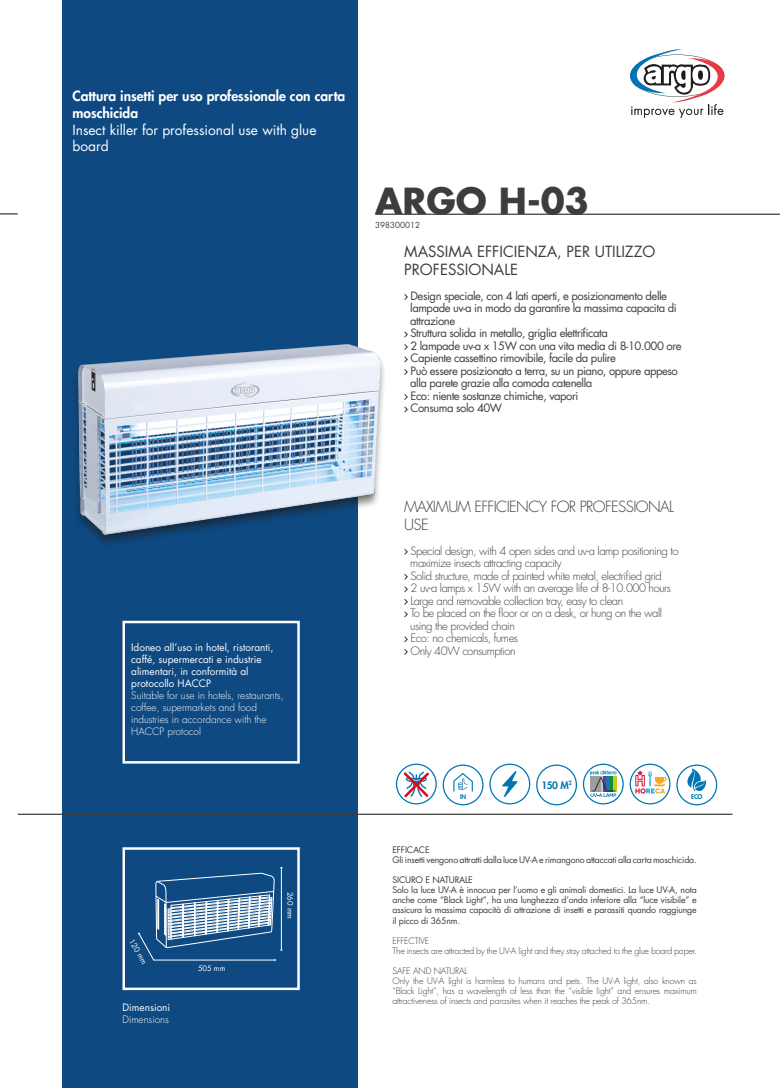
<style>
.page{position:relative;width:780px;height:1088px;background:#fff}
.page>*{position:absolute;margin:0;border:0;box-sizing:border-box;transform-origin:0 0}
.t1{font:700 35px "Futura LT";color:#3d3d3c}
.t2{font:15px/18px "Futura LT";color:#3d3d3c}
.t3{font:300 15px/18px "Futura LT";letter-spacing:-.04em;color:#3d3d3c}
.t4{font:800 13.75px/17.5px "Futura LT";color:#fff}
.t5{font:13.75px/16.5px "Futura LT";color:#fff}
.t6{font:11.25px "Futura LT";letter-spacing:-.04em;color:#3d3d3c}
.t7{font:300 11.25px "Futura LT";letter-spacing:-.04em;color:#3d3d3c}
.t8{font:300 10px/12px "Futura LT";color:#fff}
.t9{font:10px/12px "Futura LT";color:#fff}
.t10{font:800 10px "Futura LT";color:#0075b3}
.t11{font:8.75px/10.1px "Futura LT";letter-spacing:-.02em;color:#3d3d3c;text-align:justify}
.t12{font:300 8.75px/10px "Futura LT";letter-spacing:-.02em;color:#3d3d3c;text-align:justify}
.t13{font:8.12px "Futura LT";color:#3d3d3c}
.t14{font:7.5px "Futura LT";letter-spacing:-.01em;color:#fff}
.t15{font:800 6.25px "Futura LT";color:#0075b3}
</style>
<div class="page">
<svg style="left:0;top:213px;width:18px;height:1px"></svg>
<div style="left:62px;top:0;width:295px;height:1088px;background:#0e4982"></div>
<hr style="left:18px;top:814px;width:714px;height:1px;background:#3d3d3c">
<hr style="left:375px;top:214px;width:405px;height:1px;background:#3d3d3c">
<div style="left:122px;top:847px;width:178px;height:143px;border:2px solid #fff"></div>
<div style="left:122px;top:621px;width:178px;height:142px;border:2px solid #fff"></div>
<svg style="left:630px;top:49px;width:95px;height:69px"></svg>
<div style="left:71px;top:345px;width:315px;height:204px;background:#0e4982"></div>
<img style="left:75px;top:332px;width:311px;height:213px">
<svg style="left:404px;top:294px;width:4px;height:6px"></svg>
<svg style="left:404px;top:331px;width:4px;height:44px"></svg>
<svg style="left:404px;top:394px;width:4px;height:19px"></svg>
<svg style="left:404px;top:549px;width:4px;height:6px"></svg>
<svg style="left:404px;top:574px;width:4px;height:44px"></svg>
<svg style="left:404px;top:636px;width:4px;height:19px"></svg>
<svg style="left:583px;top:763px;width:40px;height:41px"></svg>
<svg style="left:629px;top:763px;width:41px;height:41px"></svg>
<svg style="left:489px;top:763px;width:41px;height:41px"></svg>
<svg style="left:137px;top:867px;width:145px;height:94px"></svg>
<svg style="left:396px;top:763px;width:87px;height:42px"></svg>
<svg style="left:536px;top:764px;width:41px;height:41px"></svg>
<svg style="left:676px;top:764px;width:41px;height:41px"></svg>
<p class="t4" style="left:72px;top:87px;width:274px">Cattura insetti per uso professionale con carta moschicida</p>
<p class="t5" style="left:72px;top:122px;width:245px">Insect killer for professional use with glue board</p>
<p class="t1" style="left:375px;top:177px;width:215px">ARGO H-03</p>
<p class="t13" style="left:375px;top:220px;width:47px">398300012</p>
<p class="t2" style="left:404px;top:243px;width:253px">MASSIMA EFFICIENZA, PER UTILIZZO<br>PROFESSIONALE</p>
<p class="t6" style="left:410px;top:289px;width:258px">Design speciale, con 4 lati aperti, e posizionamento delle</p>
<p class="t6" style="left:410px;top:301px;width:268px">lampade uv-a in modo da garantire la massima capacita di</p>
<p class="t6" style="left:410px;top:314px;width:46px">attrazione</p>
<p class="t6" style="left:410px;top:326px;width:199px">Struttura solida in metallo, griglia elettrificata</p>
<p class="t6" style="left:410px;top:339px;width:272px">2 lampade uv-a x 15W con una vita media di 8-10.000 ore</p>
<p class="t6" style="left:410px;top:351px;width:207px">Capiente cassettino rimovibile, facile da pulire</p>
<p class="t6" style="left:410px;top:364px;width:269px">Può essere posizionato a terra, su un piano, oppure appeso</p>
<p class="t6" style="left:410px;top:376px;width:183px">alla parete grazie alla comoda catenella</p>
<p class="t6" style="left:410px;top:389px;width:169px">Eco: niente sostanze chimiche, vapori</p>
<p class="t6" style="left:410px;top:401px;width:93px">Consuma solo 40W</p>
<p class="t9" style="left:131px;top:642px;width:144px">Idoneo all’uso in hotel, ristoranti, caffé, supermercati e industrie alimentari, in conformità al protocollo HACCP</p>
<p class="t8" style="left:131px;top:690px;width:154px">Suitable for use in hotels, restaurants, coffee, supermarkets and food industries in accordance with the<br>HACCP protocol</p>
<p class="t14" style="left:135px;top:937px;width:29px;rotate:59deg">120 mm</p>
<p class="t9" style="left:122px;top:1002px;width:49px">Dimensioni</p>
<p class="t8" style="left:122px;top:1014px;width:48px">Dimensions</p>
<p class="t14" style="left:198px;top:964px;width:29px">505 mm</p>
<p class="t14" style="left:295px;top:892px;width:29px;rotate:90deg">260 mm</p>
<p class="t3" style="left:404px;top:498px;width:271px">MAXIMUM EFFICIENCY FOR PROFESSIONAL<br>USE</p>
<p class="t7" style="left:410px;top:544px;width:269px">Special design, with 4 open sides and uv-a lamp positioning to</p>
<p class="t7" style="left:410px;top:556px;width:153px">maximize insects attracting capacity</p>
<p class="t7" style="left:410px;top:569px;width:253px">Solid structure, made of painted white metal, electrified grid</p>
<p class="t7" style="left:410px;top:581px;width:262px">2 uv-a lamps x 15W with an average life of 8-10.000 hours</p>
<p class="t7" style="left:410px;top:594px;width:214px">Large and removable collection tray, easy to clean</p>
<p class="t7" style="left:410px;top:606px;width:253px">To be placed on the floor or on a desk, or hung on the wall</p>
<p class="t7" style="left:410px;top:619px;width:106px">using the provided chain</p>
<p class="t7" style="left:410px;top:631px;width:109px">Eco: no chemicals, fumes</p>
<p class="t7" style="left:410px;top:644px;width:107px">Only 40W consumption</p>
<p class="t15" style="left:460px;top:792px;width:8px">IN</p>
<p class="t10" style="left:541px;top:778px;width:32px">150 M<sup>2</sup></p>
<p class="t15" style="left:691px;top:792px;width:13px">ECO</p>
<p class="t11" style="left:392px;top:845px;width:39px">EFFICACE</p>
<p class="t11" style="left:392px;top:855px;width:306px">Gli insetti vengono attratti dalla luce UV-A e rimangono attaccati alla carta moschicida.</p>
<p class="t11" style="left:392px;top:875px;width:82px">SICURO E NATURALE</p>
<p class="t11" style="left:392px;top:885px;width:306px">Solo la luce UV-A è innocua per l’uomo e gli animali domestici. La luce UV-A, nota anche come “Black Light”, ha una lunghezza d’onda inferiore alla “luce visibile” e assicura la massima capacità di attrazione di insetti e parassiti quando raggiunge il picco di 365nm.</p>
<p class="t12" style="left:392px;top:935px;width:38px">EFFECTIVE</p>
<p class="t12" style="left:392px;top:945px;width:306px">The insects are attracted by the UV-A light and they stay attached to the glue board paper.</p>
<p class="t12" style="left:392px;top:965px;width:76px">SAFE AND NATURAL</p>
<p class="t12" style="left:392px;top:975px;width:306px">Only the UV-A light is harmless to humans and pets. The UV-A light, also known as “Black Light”, has a wavelength of less than the “visible light” and ensures maximum attractiveness of insects and parasites when it reaches the peak of 365nm.</p>
</div>
